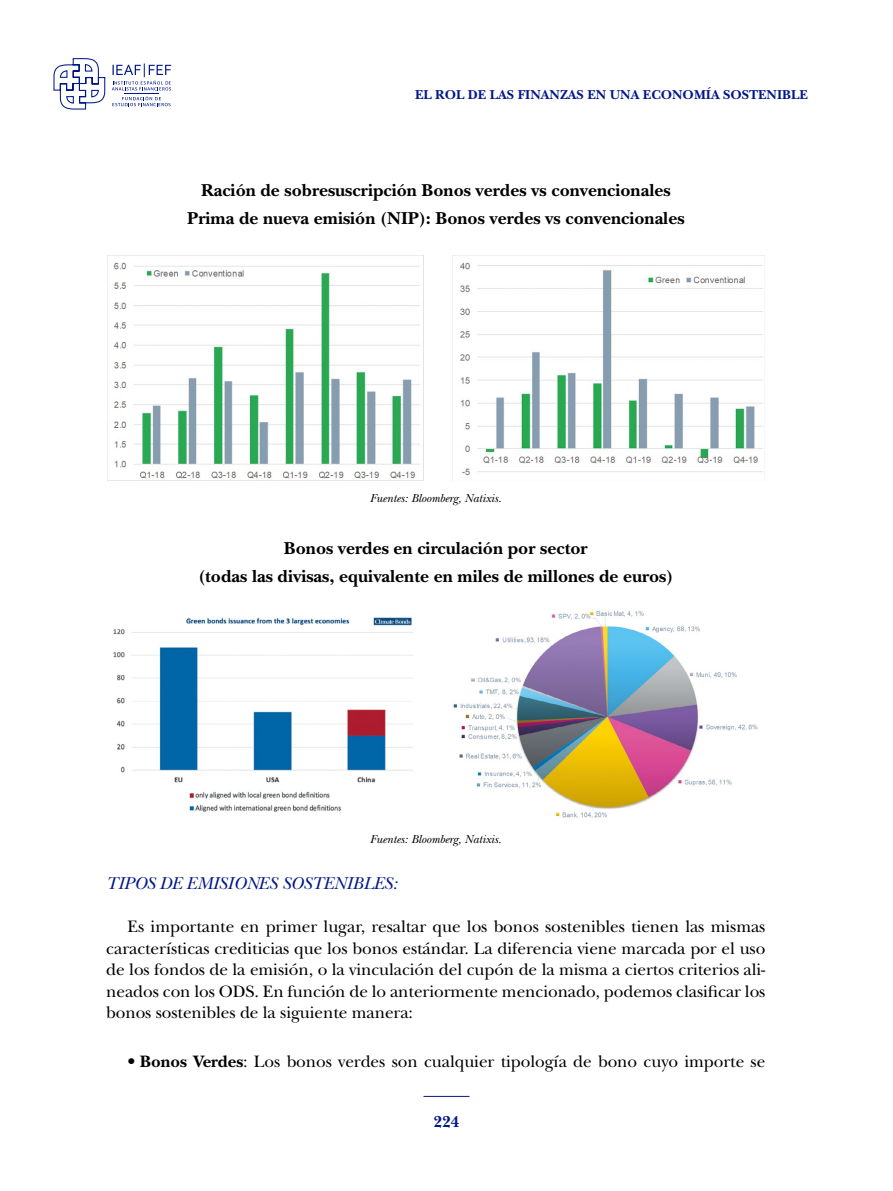
<style>
.page{position:relative;width:893px;height:1191px;background:#fff}
.page>*{position:absolute;margin:0;border:0;box-sizing:border-box;transform-origin:0 0}
.t1{font:700 18px/27.5px "New Baskerville Std";color:#000;text-align:center}
.t2{font:italic 18px "New Baskerville Std";color:#001789}
.t3{font:17.25px/21.5px "New Baskerville Std";letter-spacing:-.005em;color:#000;text-align:justify}
.t4{font:700 16.5px "New Baskerville Std";color:#001789}
.t5{font:700 13.5px "New Baskerville Std";color:#001789}
.t6{font:italic 12px "New Baskerville Std";letter-spacing:-.005em;color:#000}
.s1{font-weight:700}
</style>
<div class="page">
<hr style="left:423px;top:1096px;width:46px;height:1px;background:#001789">
<svg style="left:53px;top:58px;width:53px;height:52px"></svg>
<svg style="left:112px;top:64px;width:59px;height:26px"></svg>
<svg style="left:112px;top:96px;width:59px;height:10px"></svg>
<hr style="left:124px;top:93px;width:35px;height:1px;background:#001789">
<img style="left:108px;top:255px;width:315px;height:226px">
<img style="left:453px;top:255px;width:311px;height:221px">
<img style="left:113px;top:617px;width:300px;height:195px">
<img style="left:453px;top:611px;width:305px;height:207px">
<p class="t5" style="left:415px;top:87px;width:394px">EL ROL DE LAS FINANZAS EN UNA ECONOMÍA SOSTENIBLE</p>
<p class="t1" style="left:187px;top:177px;width:499px">Ración de sobresuscripción Bonos verdes vs convencionales<br>Prima de nueva emisión (NIP): Bonos verdes vs convencionales</p>
<p class="t6" style="left:370px;top:491px;width:133px">Fuentes: Bloomberg, Natixis.</p>
<p class="t1" style="left:198px;top:535px;width:476px">Bonos verdes en circulación por sector<br>(todas las divisas, equivalente en miles de millones de euros)</p>
<p class="t6" style="left:370px;top:831px;width:133px">Fuentes: Bloomberg, Natixis.</p>
<p class="t2" style="left:106px;top:872px;width:293px">TIPOS DE EMISIONES SOSTENIBLES:</p>
<p class="t3" style="left:106px;top:916px;width:661px;text-indent:21px">Es importante en primer lugar, resaltar que los bonos sostenibles tienen las mismas características crediticias que los bonos estándar. La diferencia viene marcada por el uso de los fondos de la emisión, o la vinculación del cupón de la misma a ciertos criterios ali&shy;neados con los ODS. En función de lo anteriormente mencionado, podemos clasificar los bonos sostenibles de la siguiente manera:</p>
<p class="t3" style="left:128px;top:1050px;width:639px">• <span class="s1">Bonos Verdes</span>: Los bonos verdes son cualquier tipología de bono cuyo importe se</p>
<p class="t4" style="left:434px;top:1112px;width:27px">224</p>
</div>
